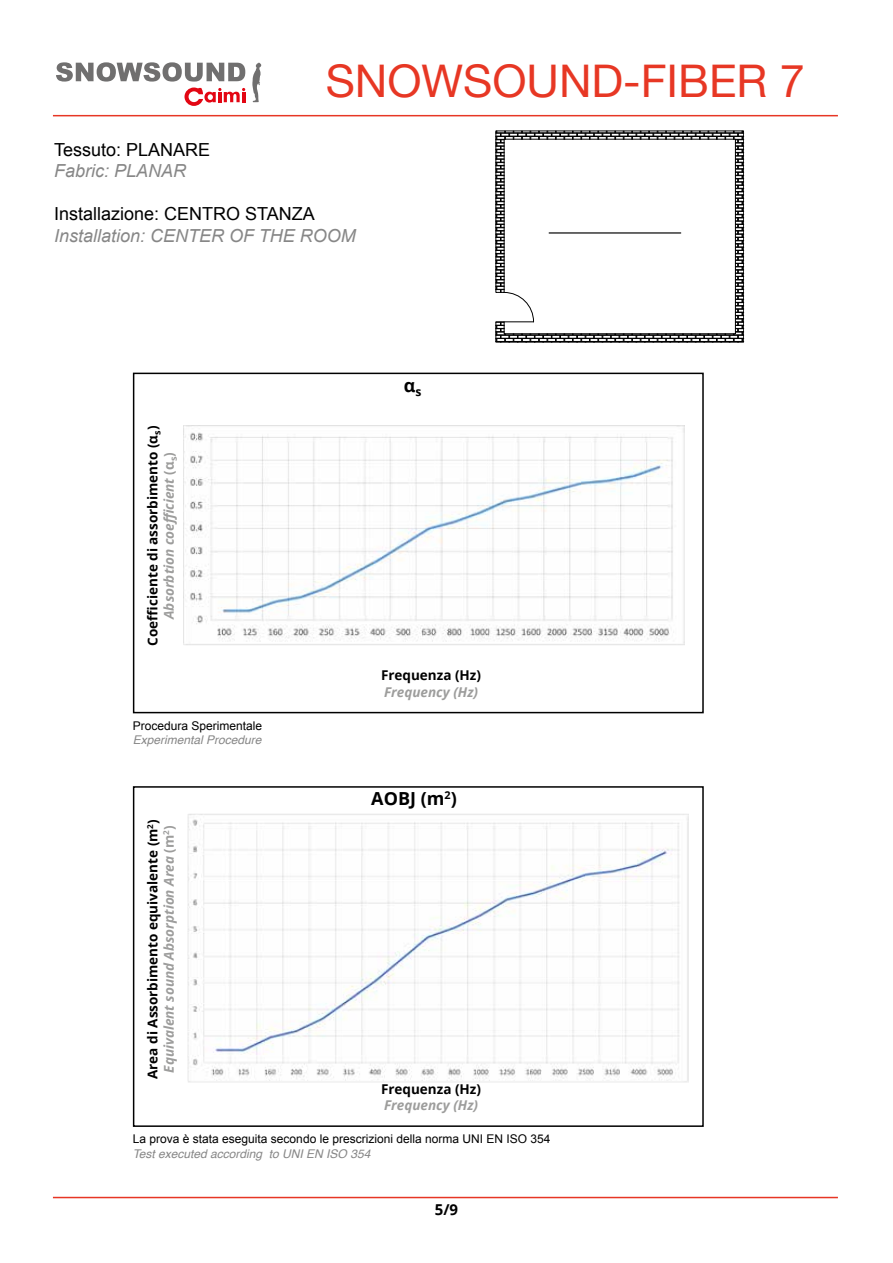
<style>
.page{position:relative;width:893px;height:1263px;background:#fff}
.page>*{position:absolute;margin:0;border:0;box-sizing:border-box;transform-origin:0 0}
.t1{font:45px "Helvetica Neue";color:#e73724}
.t2{font:18px "Arial";color:#000}
.t3{font:italic 18px "Arial";color:#878787}
.t4{font:700 18px "Open Sans";color:#000}
.t5{font:700 15px "Open Sans";color:#000}
.t6{font:700 13.5px/16.2px "Open Sans";color:#000;text-align:center}
.t7{font:italic 700 13.5px "Open Sans";color:#9d9d9c}
.t8{font:12px "Arial";color:#000}
.t9{font:italic 12px "Helvetica";color:#878787}
.s1{font-style:italic;color:#9d9d9c}
.s2{color:#9d9d9c}
</style>
<div class="page">
<svg style="left:496px;top:131px;width:248px;height:212px"></svg>
<hr style="left:549px;top:232px;width:132px;height:2px;background:#000">
<hr style="left:53px;top:115px;width:785px;height:1px;background:#e73625">
<hr style="left:53px;top:1197px;width:785px;height:1px;background:#e73625">
<svg style="left:56px;top:62px;width:189px;height:20px"></svg>
<svg style="left:252px;top:63px;width:9px;height:39px"></svg>
<svg style="left:184px;top:88px;width:61px;height:18px"></svg>
<img style="left:183px;top:426px;width:501px;height:219px">
<img style="left:188px;top:814px;width:501px;height:268px">
<div style="left:133px;top:373px;width:571px;height:340px;border:2px solid #000"></div>
<div style="left:133px;top:786px;width:571px;height:341px;border:2px solid #000"></div>
<h1 class="t1" style="left:326px;top:48px;width:481px">SNOWSOUND-FIBER 7</h1>
<h2 class="t2" style="left:54px;top:137px;width:158px">Tessuto: PLANARE</h2>
<h2 class="t3" style="left:54px;top:159px;width:134px">Fabric: PLANAR</h2>
<h2 class="t2" style="left:54px;top:202px;width:262px">Installazione: CENTRO STANZA</h2>
<h2 class="t3" style="left:54px;top:224px;width:303px">Installation: CENTER OF THE ROOM</h2>
<p class="t6" style="left:144px;top:646px;width:221px;rotate:-90deg">Coefficiente di assorbimento (α<sub>s</sub>)<br><span class="s1">Absorbtion coefficient</span> <span class="s2">(α</span><sub>s</sub><span class="s2">)</span></p>
<p class="t8" style="left:133px;top:718px;width:131px">Procedura Sperimentale</p>
<p class="t9" style="left:133px;top:730px;width:130px">Experimental Procedure</p>
<p class="t6" style="left:144px;top:1079px;width:261px;rotate:-90deg">Area di Assorbimento equivalente (m<sup>2</sup>)<br><span class="s1">Equivalent sound Absorption Area</span> <span class="s2">(m</span><sup>2</sup><span class="s2">)</span></p>
<h2 class="t4" style="left:404px;top:372px;width:19px">α<sub>s</sub></h2>
<p class="t6" style="left:381px;top:667px;width:102px">Frequenza (Hz)</p>
<p class="t7" style="left:384px;top:682px;width:96px">Frequency (Hz)</p>
<h2 class="t4" style="left:371px;top:786px;width:87px">AOBJ (m<sup>2</sup>)</h2>
<p class="t6" style="left:381px;top:1081px;width:102px">Frequenza (Hz)</p>
<p class="t7" style="left:384px;top:1096px;width:96px">Frequency (Hz)</p>
<p class="t8" style="left:133px;top:1131px;width:419px">La prova è stata eseguita secondo le prescrizioni della norma UNI EN ISO 354</p>
<p class="t9" style="left:133px;top:1144px;width:239px">Test executed according to UNI EN ISO 354</p>
<p class="t5" style="left:435px;top:1199px;width:25px">5/9</p>
</div>
